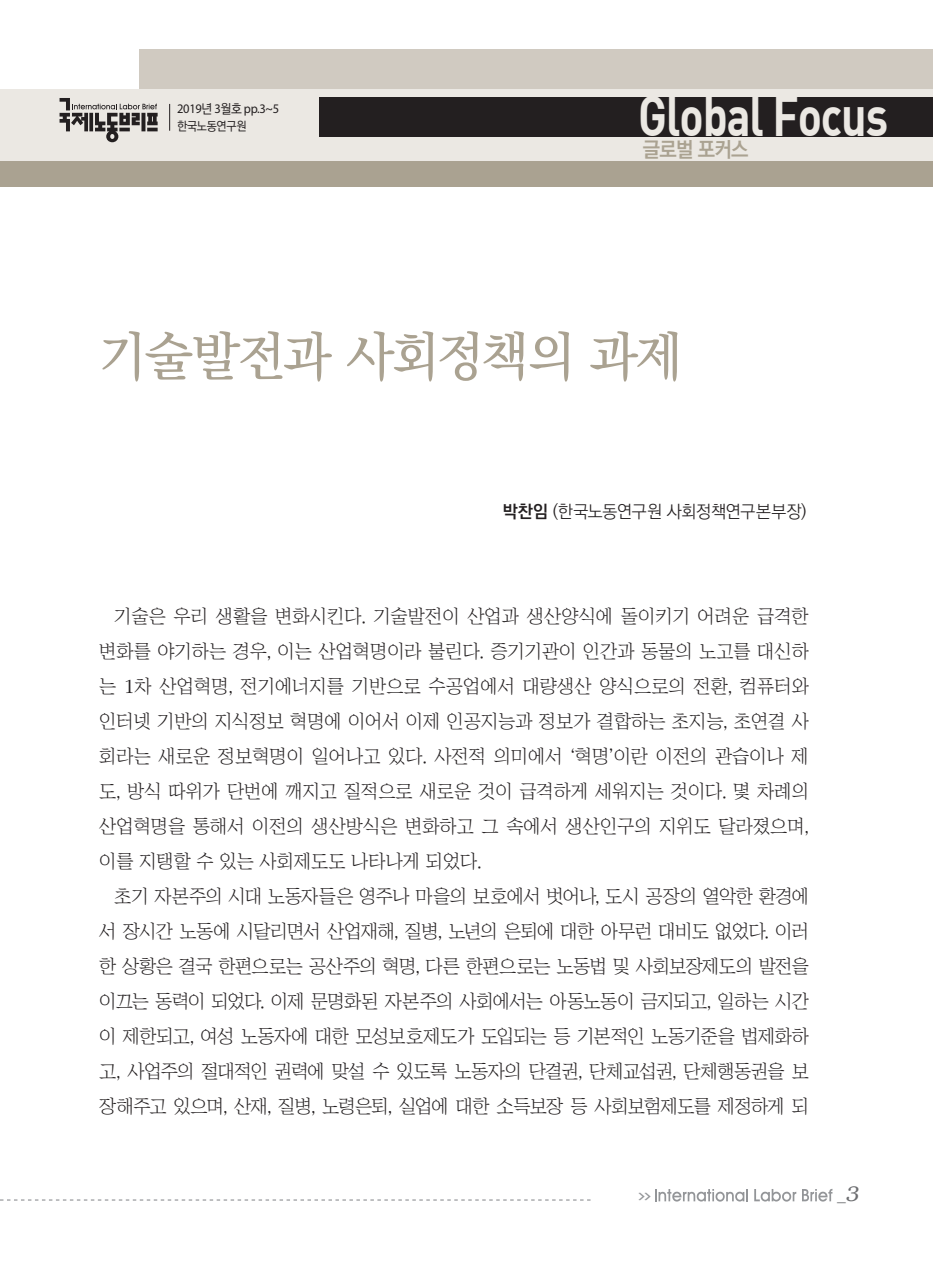
<style>
.page{position:relative;width:933px;height:1275px;background:#fff}
.page>*{position:absolute;margin:0;border:0;box-sizing:border-box;transform-origin:0 0}
.t1{font:56px "Dinbol";letter-spacing:-.025em;color:#ebe8e3;scale:.8 1}
.글로벌_포커스_제목{font:500 52.5px "Ko Pub Batang";letter-spacing:-.045em;color:#aaa291}
.t2{font:700 21px "Ko Pub Dotum";letter-spacing:-.035em;color:#aaa291;scale:.95 1}
.본문{font:18.9px/35px "Chosunilbo NM";color:#231f20;text-align:justify}
.저자{font:300 17.5px "Ko Pub Dotum";letter-spacing:-.01em;color:#231f20}
.t3{font:17.5px "Helvetica";color:#6c6d70;scale:.9 1}
.머리__페이지{font:13.12px "Myriad Pro";letter-spacing:-.025em;color:#231f20;scale:.95 1}
.머리__페이지-2{font:500 12.25px "Ko Pub Dotum";letter-spacing:-.025em;color:#231f20;scale:.95 1}
.t4{font:700 7.88px "Ko Pub Dotum";color:#939598;scale:2 1}
.s1{font-family:"Ko Pub Dotum";font-weight:500}
.s2{font-weight:700}
.s3{font-family:"ITC Garamond Std";font-weight:300;font-size:20.82px}
.s4{font-family:"Bookman";font-weight:300;font-style:italic;font-size:21px}
</style>
<div class="page">
<svg style="left:0;top:1199px;width:590px;height:1px"></svg>
<svg style="left:655px;top:1189px;width:93px;height:13px"></svg>
<svg style="left:754px;top:1189px;width:42px;height:13px"></svg>
<svg style="left:802px;top:1189px;width:30px;height:12px"></svg>
<div style="left:139px;top:50px;width:794px;height:49px;background:#d0cac1"></div>
<div style="left:0;top:89px;width:933px;height:76px;background:#ebe8e3"></div>
<div style="left:319px;top:97px;width:614px;height:39px;background:#231f20"></div>
<div style="left:0;top:161px;width:933px;height:26px;background:#aaa291"></div>
<svg style="left:169px;top:104px;width:1px;height:27px"></svg>
<svg style="left:60px;top:98px;width:98px;height:44px"></svg>
<p class="머리__페이지" style="left:177px;top:101px;width:109px">2019<span class="s1">년</span> 3<span class="s1">월호</span> pp.3~5</p>
<p class="머리__페이지-2" style="left:177px;top:120px;width:74px">한국노동연구원</p>
<h1 class="t1" style="left:638px;top:80px;width:314px">Global Focus</h1>
<p class="t2" style="left:642px;top:139px;width:113px">글로벌 포커스</p>
<p class="글로벌_포커스_제목" style="left:99px;top:330px;width:585px">기술발전과 사회정책의 과제</p>
<p class="저자" style="left:503px;top:503px;width:305px"><span class="s2">박찬임</span> (한국노동연구원 사회정책연구본부장)</p>
<p class="본문" style="left:99px;top:599px;width:711px;text-indent:15px">기술은 우리 생활을 변화시킨다. 기술발전이 산업과 생산양식에 돌이키기 어려운 급격한 변화를 야기하는 경우, 이는 산업혁명이라 불린다. 증기기관이 인간과 동물의 노고를 대신하 는 <span class="s3">1</span>차 산업혁명, 전기에너지를 기반으로 수공업에서 대량생산 양식으로의 전환, 컴퓨터와 인터넷 기반의 지식정보 혁명에 이어서 이제 인공지능과 정보가 결합하는 초지능, 초연결 사 회라는 새로운 정보혁명이 일어나고 있다. 사전적 의미에서 ‘혁명’이란 이전의 관습이나 제 도, 방식 따위가 단번에 깨지고 질적으로 새로운 것이 급격하게 세워지는 것이다. 몇 차례의 산업혁명을 통해서 이전의 생산방식은 변화하고 그 속에서 생산인구의 지위도 달라졌으며, 이를 지탱할 수 있는 사회제도도 나타나게 되었다.</p>
<p class="본문" style="left:99px;top:879px;width:711px;text-indent:15px">초기 자본주의 시대 노동자들은 영주나 마을의 보호에서 벗어나, 도시 공장의 열악한 환경에 서 장시간 노동에 시달리면서 산업재해, 질병, 노년의 은퇴에 대한 아무런 대비도 없었다. 이러 한 상황은 결국 한편으로는 공산주의 혁명, 다른 한편으로는 노동법 및 사회보장제도의 발전을 이끄는 동력이 되었다. 이제 문명화된 자본주의 사회에서는 아동노동이 금지되고, 일하는 시간 이 제한되고, 여성 노동자에 대한 모성보호제도가 도입되는 등 기본적인 노동기준을 법제화하 고, 사업주의 절대적인 권력에 맞설 수 있도록 노동자의 단결권, 단체교섭권, 단체행동권을 보 장해주고 있으며, 산재, 질병, 노령은퇴, 실업에 대한 소득보장 등 사회보험제도를 제정하게 되</p>
<p class="t4" style="left:638px;top:1192px;width:8px">&gt;&gt;</p>
<p class="t3" style="left:837px;top:1184px;width:25px">_<span class="s4">3</span></p>
</div>
